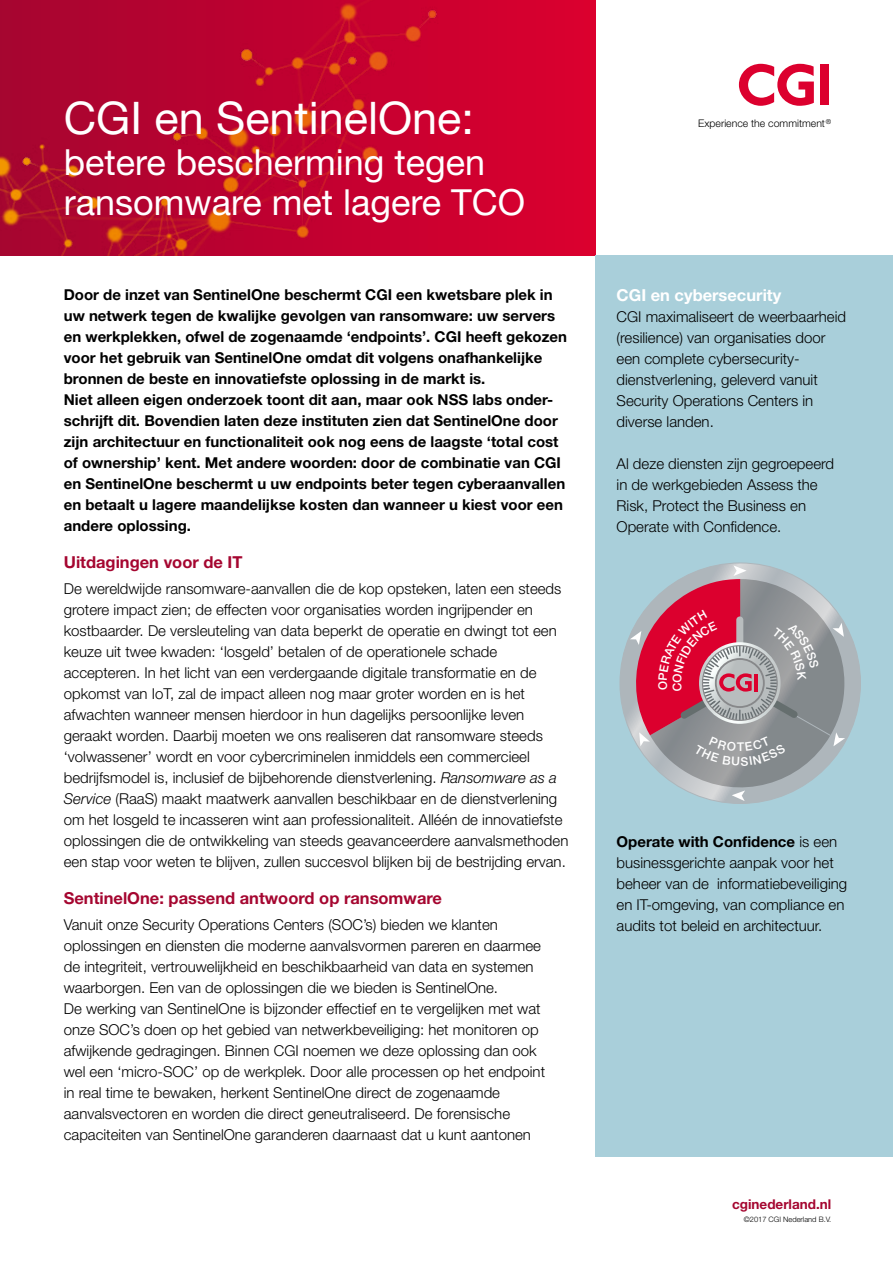
<style>
.page{position:relative;width:893px;height:1263px;background:#fff}
.page>*{position:absolute;margin:0;border:0;box-sizing:border-box;transform-origin:0 0}
.t1{font:45px "Helvetica Neue LT Std";color:#fff}
.t2{font:36px/40.5px "Helvetica Neue LT Std";color:#fff}
.t3{font:700 16.5px "Helvetica Neue LT Std";color:#a50630}
.t4{font:700 16.5px "Helvetica Neue LT Std";color:#fff}
.t5{font:300 15px/21px "Helvetica Neue LT Std";color:#000}
.t6{font:700 15px/21px "Helvetica Neue LT Std";color:#000}
.t7{font:700 13.5px "Helvetica Neue LT Std";color:#a50630}
.t8{font:300 10.5px "Helvetica Neue LT Std";color:#000}
.t9{font:300 7.5px "Helvetica Neue LT Std";color:#000}
.s1{font-style:italic}
.s2{font-weight:700}
</style>
<div class="page">
<svg style="left:739px;top:64px;width:75px;height:42px"></svg>
<div style="left:820px;top:65px;width:9px;height:40px;background:#dc002e"></div>
<div style="left:595px;top:255px;width:298px;height:902px;background:#a9cfda"></div>
<img style="left:0;top:0;width:595px;height:255px">
<div style="left:620px;top:563px;width:240px;height:240px;background:#aeb6bb;border-radius:120px"></div>
<svg style="left:621px;top:565px;width:224px;height:236px"></svg>
<h1 class="t1" style="left:64px;top:91px;width:412px">CGI en SentinelOne:</h1>
<h2 class="t2" style="left:64px;top:141px;width:463px">betere bescherming tegen ransomware met lagere TCO</h2>
<p class="t6" style="left:64px;top:284px;width:505px">Door de inzet van SentinelOne beschermt CGI een kwetsbare plek in uw netwerk tegen de kwalijke gevolgen van ransomware: uw servers en werkplekken, ofwel de zogenaamde ‘endpoints’. CGI heeft gekozen voor het gebruik van SentinelOne omdat dit volgens onafhankelijke bronnen de beste en innovatiefste oplossing in de markt is.<br>Niet alleen eigen onderzoek toont dit aan, maar ook NSS labs onder&shy;schrijft dit. Bovendien laten deze instituten zien dat SentinelOne door zijn architectuur en functionaliteit ook nog eens de laagste ‘total cost of ownership’ kent. Met andere woorden: door de combinatie van CGI en SentinelOne beschermt u uw endpoints beter tegen cyberaanvallen en betaalt u lagere maandelijkse kosten dan wanneer u kiest voor een andere oplossing.</p>
<p class="t3" style="left:64px;top:552px;width:180px">Uitdagingen voor de IT</p>
<p class="t5" style="left:64px;top:578px;width:506px">De wereldwijde ransomware-aanvallen die de kop opsteken, laten een steeds grotere impact zien; de effecten voor organisaties worden ingrijpender en kostbaarder. De versleuteling van data beperkt de operatie en dwingt tot een keuze uit twee kwaden: ‘losgeld’ betalen of de operationele schade accepteren. In het licht van een verdergaande digitale transformatie en de opkomst van IoT, zal de impact alleen nog maar groter worden en is het afwachten wanneer mensen hierdoor in hun dagelijks persoonlijke leven geraakt worden. Daarbij moeten we ons realiseren dat ransomware steeds ‘volwassener’ wordt en voor cybercriminelen inmiddels een commercieel bedrijfsmodel is, inclusief de bijbehorende dienstverlening. <span class="s1">Ransomware as a Service</span> (RaaS) maakt maatwerk aanvallen beschikbaar en de dienstverlening om het losgeld te incasseren wint aan professionaliteit. Alléén de innovatiefste oplossingen die de ontwikkeling van steeds geavanceerdere aanvalsmethoden een stap voor weten te blijven, zullen succesvol blijken bij de bestrijding ervan.</p>
<p class="t3" style="left:64px;top:888px;width:380px">SentinelOne: passend antwoord op ransomware</p>
<p class="t5" style="left:64px;top:914px;width:483px">Vanuit onze Security Operations Centers (SOC’s) bieden we klanten oplossingen en diensten die moderne aanvalsvormen pareren en daarmee de integriteit, vertrouwelijkheid en beschikbaarheid van data en systemen waarborgen. Een van de oplossingen die we bieden is SentinelOne.<br>De werking van SentinelOne is bijzonder effectief en te vergelijken met wat onze SOC’s doen op het gebied van netwerkbeveiliging: het monitoren op afwijkende gedragingen. Binnen CGI noemen we deze oplossing dan ook wel een ‘micro-SOC’ op de werkplek. Door alle processen op het endpoint in real time te bewaken, herkent SentinelOne direct de zogenaamde aanvalsvectoren en worden die direct geneutraliseerd. De forensische capaciteiten van SentinelOne garanderen daarnaast dat u kunt aantonen</p>
<p class="t8" style="left:698px;top:116px;width:135px">Experience the commitment<sup>®</sup></p>
<p class="t4" style="left:617px;top:285px;width:166px">CGI en cybersecurity</p>
<p class="t5" style="left:617px;top:306px;width:231px">CGI maximaliseert de weerbaarheid (resilience) van organisaties door een complete cybersecurity&shy;dienstverlening, geleverd vanuit<br>Security Operations Centers in diverse landen.</p>
<p class="t5" style="left:617px;top:453px;width:219px">Al deze diensten zijn gegroepeerd in de werkgebieden Assess the<br>Risk, Protect the Business en<br>Operate with Confidence.</p>
<p class="t5" style="left:617px;top:831px;width:232px"><span class="s2">Operate with Confidence</span> is een businessgerichte aanpak voor het beheer van de informatiebeveiliging en IT-omgeving, van compliance en audits tot beleid en architectuur.</p>
<p class="t7" style="left:732px;top:1196px;width:101px">cginederland.nl</p>
<p class="t9" style="left:744px;top:1215px;width:89px">©2017 CGI Nederland B.V.</p>
</div>
